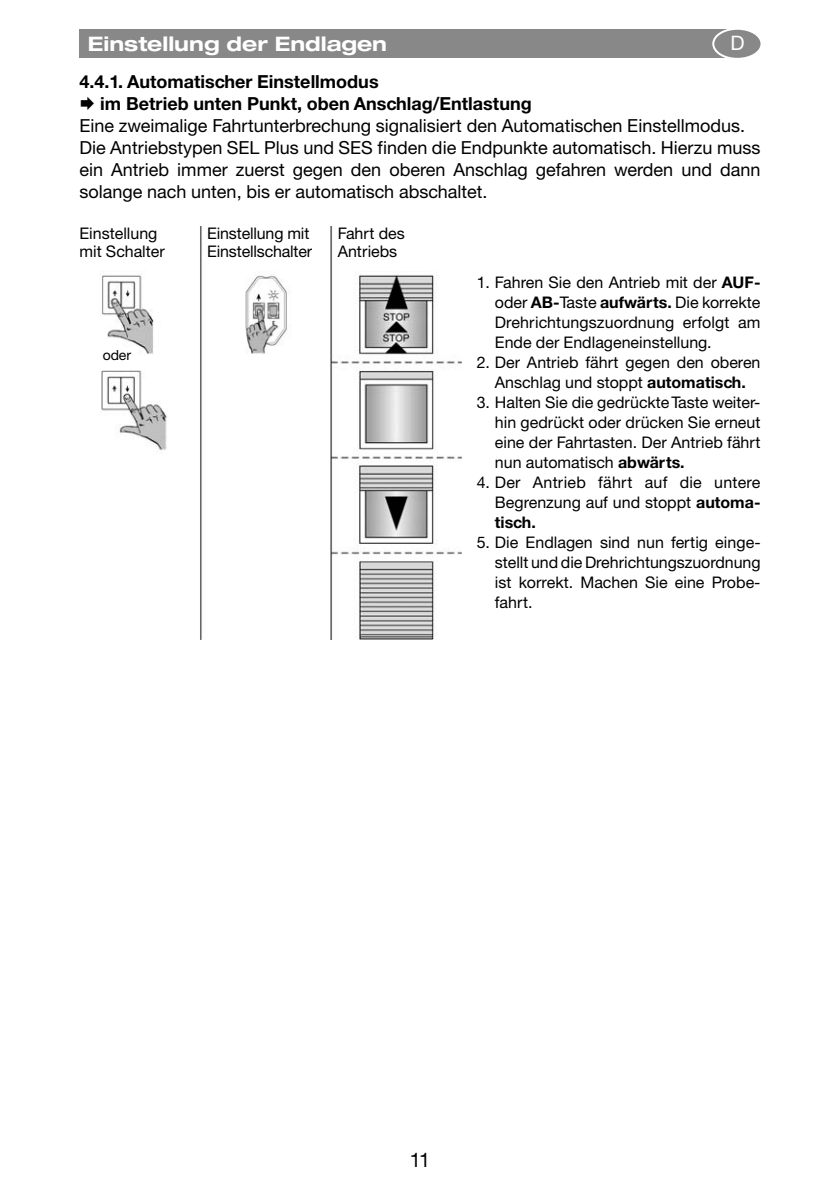
<style>
.page{position:relative;width:840px;height:1191px;background:#fff}
.page>*{position:absolute;margin:0;border:0;box-sizing:border-box;transform-origin:0 0}
.t1{font:700 expanded 20px "Helvetica Neue";color:#fff}
.t2{font:20px "Helvetica Neue CE";color:#000}
.t3{font:20px "Helvetica Neue CE";color:#fff}
.t4{font:18px/22px "Helvetica Neue CE";color:#000}
.t5{font:700 18px "Helvetica Neue CE";color:#000}
.t6{font:16px/20px "Helvetica Neue CE";color:#000;text-align:justify}
.t7{font:14px "Helvetica Neue CE";color:#000}
.s1{font-weight:700}
</style>
<div class="page">
<div style="left:79px;top:30px;width:647px;height:28px;background:#888"></div>
<div style="left:712px;top:29px;width:49px;height:30px;background:#888;border-radius:50%"></div>
<div style="left:711px;top:28px;width:51px;height:32px;border:2px solid #fff;border-radius:50%"></div>
<img style="left:100px;top:226px;width:361px;height:413px">
<p class="t3" style="left:730px;top:36px;width:16px">D</p>
<p class="t1" style="left:88px;top:37px;width:300px">Einstellung der Endlagen</p>
<p class="t5" style="left:79px;top:75px;width:300px">4.4.1. Automatischer Einstellmodus</p>
<p class="t4" style="left:79px;top:94px;width:682px">◻ <span class="s1">im Betrieb unten Punkt, oben Anschlag/Entlastung<br></span>Eine zweimalige Fahrtunterbrechung signalisiert den Automatischen Einstellmodus.<br>Die Antriebstypen SEL Plus und SES finden die Endpunkte automatisch. Hierzu muss ein Antrieb immer zuerst gegen den oberen Anschlag gefahren werden und dann solange nach unten, bis er automatisch abschaltet.</p>
<p class="t6" style="left:79px;top:226px;width:87px;line-height:18px">Einstellung mit Schalter</p>
<p class="t6" style="left:337px;top:226px;width:69px;line-height:18px">Fahrt des<br>Antriebs</p>
<p class="t6" style="left:207px;top:226px;width:106px;line-height:18px">Einstellung mit<br>Einstellschalter</p>
<p class="t7" style="left:103px;top:350px;width:30px">oder</p>
<p class="t6" style="left:494px;top:274px;width:267px;text-indent:-18px">1. Fahren Sie den Antrieb mit der <span class="s1">AUF&shy;</span>oder <span class="s1">AB-</span>Taste <span class="s1">aufwärts.</span> Die korrekte Drehrichtungszuordnung erfolgt am Ende der Endlageneinstellung.</p>
<p class="t6" style="left:476px;top:354px;width:285px;text-align:center">2. Der Antrieb fährt gegen den oberen<br>An schlag und stoppt <span class="s1">automatisch.</span></p>
<p class="t6" style="left:494px;top:394px;width:267px;text-indent:-18px">3. Halten Sie die gedrückte Taste weiter&shy;hin gedrückt oder drücken Sie erneut eine der Fahrtasten. Der Antrieb fährt nun automatisch <span class="s1">abwärts.</span></p>
<p class="t6" style="left:494px;top:474px;width:267px;text-indent:-18px">4. Der Antrieb fährt auf die untere Begrenzung auf und stoppt <span class="s1">automa&shy;tisch.</span></p>
<p class="t6" style="left:494px;top:534px;width:267px;text-indent:-18px">5. Die Endlagen sind nun fertig einge&shy;stellt und die Drehrichtungszuordnung ist korrekt. Machen Sie eine Probe&shy;fahrt.</p>
<p class="t2" style="left:409px;top:1152px;width:22px">11</p>
</div>
